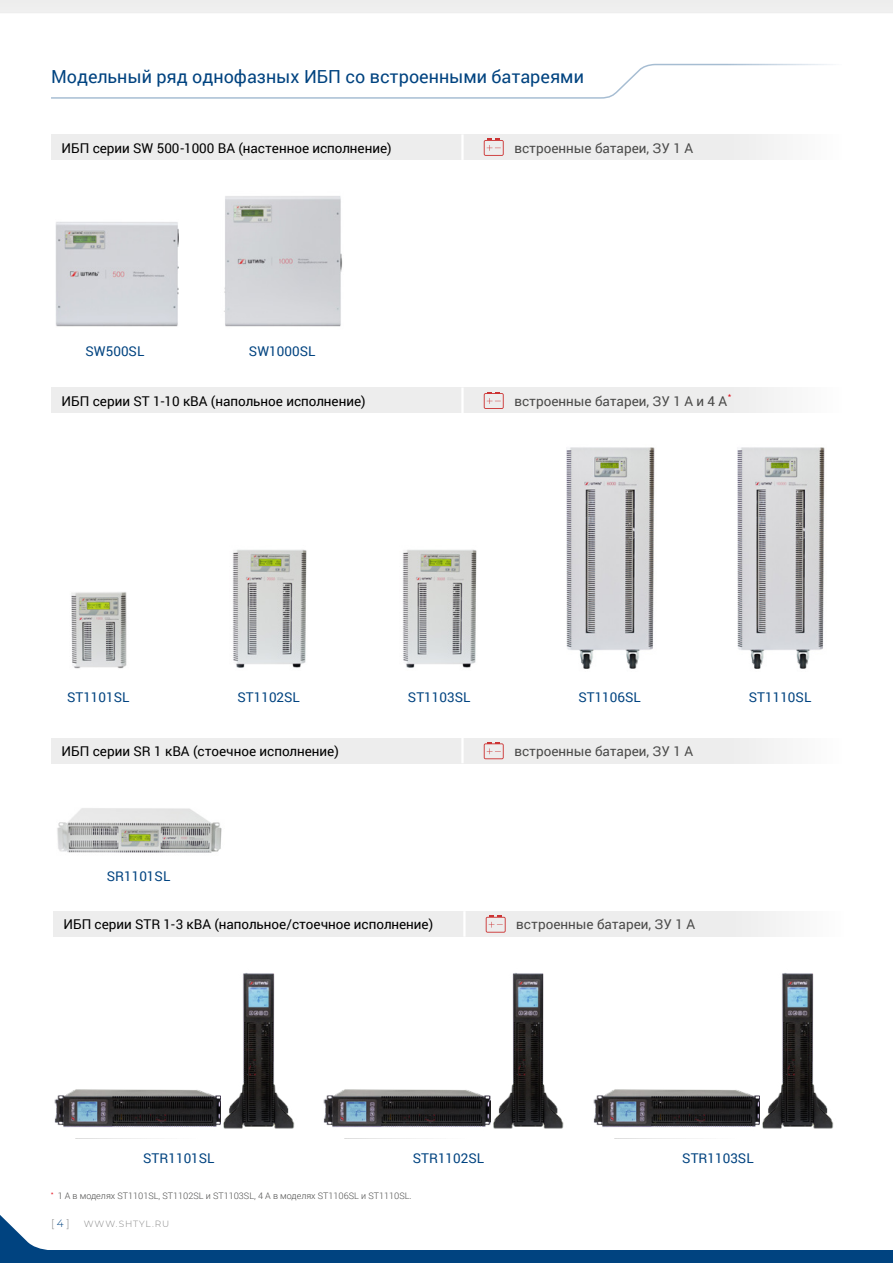
<style>
.page{position:relative;width:893px;height:1263px;background:#fff}
.page>*{position:absolute;margin:0;border:0;box-sizing:border-box;transform-origin:0 0}
.t1{font:18px "Roboto";color:#004380}
.t2{font:13.5px "Roboto";color:#000}
.t3{font:13.5px "Roboto";color:#4a4a49}
.t4{font:13.5px "Roboto";color:#004380}
.t5{font:300 10.5px "Montserrat";color:#878787}
.t6{font:300 9px "Roboto";color:#4a4a49}
.t7{font:300 9px "Montserrat";letter-spacing:.1em;color:#878787}
.t8{font:7.05px "Roboto";color:#e30613}
.s1{color:#004380}
</style>
<div class="page">
<div style="left:0;top:0;width:893px;height:13px;background:#eee"></div>
<svg style="left:0;top:1215px;width:47px;height:35px"></svg>
<div style="left:0;top:1250px;width:893px;height:13px;background:#004380"></div>
<svg style="left:51px;top:63px;width:782px;height:36px"></svg>
<img style="left:55px;top:222px;width:124px;height:105px">
<img style="left:224px;top:196px;width:119px;height:131px">
<img style="left:71px;top:592px;width:56px;height:77px">
<img style="left:232px;top:549px;width:75px;height:119px">
<img style="left:402px;top:549px;width:75px;height:119px">
<img style="left:566px;top:447px;width:89px;height:222px">
<img style="left:737px;top:447px;width:88px;height:222px">
<img style="left:54px;top:1089px;width:156px;height:38px">
<img style="left:210px;top:973px;width:85px;height:156px">
<img style="left:323px;top:1089px;width:157px;height:38px">
<img style="left:480px;top:973px;width:84px;height:156px">
<img style="left:593px;top:1089px;width:156px;height:38px">
<img style="left:749px;top:973px;width:85px;height:156px">
<div style="left:51px;top:134px;width:791px;height:26px;background:#ededed"></div>
<div style="left:53px;top:911px;width:791px;height:26px;background:#ededed"></div>
<div style="left:51px;top:387px;width:791px;height:26px;background:#ededed"></div>
<div style="left:51px;top:738px;width:791px;height:25px;background:#ededed"></div>
<img style="left:57px;top:808px;width:165px;height:45px">
<svg style="left:484px;top:138px;width:20px;height:18px"></svg>
<hr style="left:461px;top:134px;width:3px;height:26px;background:#fff">
<svg style="left:486px;top:915px;width:20px;height:18px"></svg>
<hr style="left:463px;top:911px;width:3px;height:26px;background:#fff">
<svg style="left:484px;top:392px;width:20px;height:17px"></svg>
<hr style="left:461px;top:387px;width:3px;height:26px;background:#fff">
<svg style="left:484px;top:742px;width:20px;height:17px"></svg>
<hr style="left:461px;top:738px;width:3px;height:25px;background:#fff">
<h1 class="t1" style="left:51px;top:64px;width:534px">Модельный ряд однофазных ИБП со встроенными батареями</h1>
<p class="t2" style="left:62px;top:138px;width:332px">ИБП серии SW 500-1000 ВА (настенное исполнение)</p>
<p class="t4" style="left:85px;top:342px;width:60px">SW500SL</p>
<p class="t4" style="left:249px;top:342px;width:68px">SW1000SL</p>
<p class="t2" style="left:62px;top:391px;width:306px">ИБП серии ST 1-10 кВА (напольное исполнение)</p>
<p class="t3" style="left:514px;top:138px;width:180px">встроенные батареи, ЗУ 1 А</p>
<p class="t8" style="left:728px;top:392px;width:5px">*</p>
<p class="t3" style="left:514px;top:391px;width:214px">встроенные батареи, ЗУ 1 А и 4 А</p>
<p class="t4" style="left:67px;top:688px;width:64px">ST1101SL</p>
<p class="t4" style="left:237px;top:688px;width:64px">ST1102SL</p>
<p class="t4" style="left:408px;top:688px;width:64px">ST1103SL</p>
<p class="t4" style="left:578px;top:688px;width:64px">ST1106SL</p>
<p class="t4" style="left:749px;top:688px;width:64px">ST1110SL</p>
<p class="t2" style="left:62px;top:742px;width:279px">ИБП серии SR 1 кВА (cтоечное исполнение)</p>
<p class="t4" style="left:107px;top:867px;width:65px">SR1101SL</p>
<p class="t2" style="left:64px;top:915px;width:371px">ИБП серии STR 1-3 кВА (напольное/стоечное исполнение)</p>
<p class="t3" style="left:514px;top:742px;width:180px">встроенные батареи, ЗУ 1 А</p>
<p class="t3" style="left:516px;top:915px;width:180px">встроенные батареи, ЗУ 1 А</p>
<p class="t4" style="left:143px;top:1149px;width:73px">STR1101SL</p>
<p class="t4" style="left:413px;top:1149px;width:73px">STR1102SL</p>
<p class="t4" style="left:682px;top:1149px;width:73px">STR1103SL</p>
<p class="t6" style="left:51px;top:1190px;width:362px"><sup>*</sup> 1 А в моделях ST1101SL, ST1102SL и ST1103SL, 4 А в моделях ST1106SL и ST1110SL.</p>
<p class="t5" style="left:51px;top:1216px;width:20px">[<span class="s1">4</span>]</p>
<p class="t7" style="left:84px;top:1218px;width:87px">WWW.SHTYL.RU</p>
</div>
